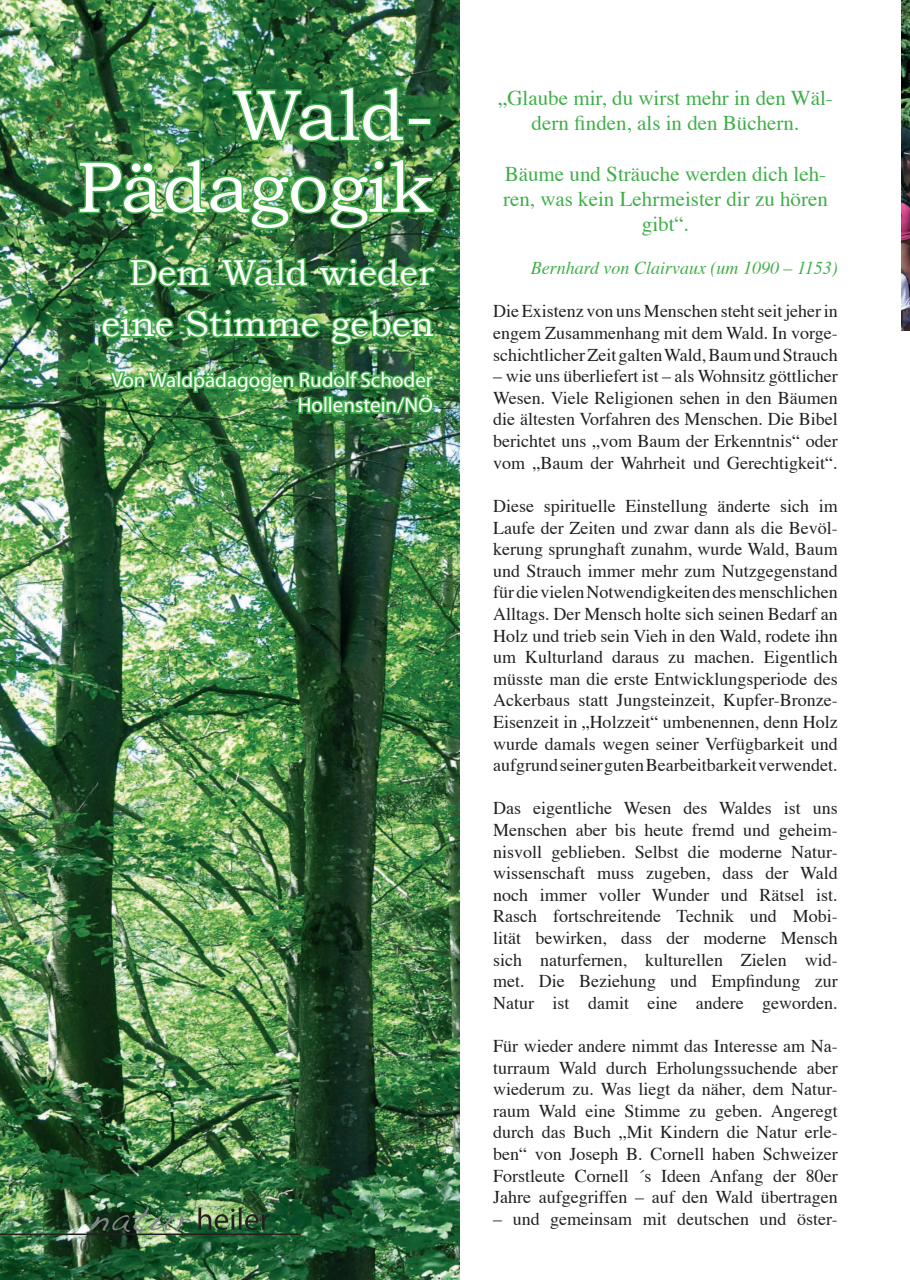
<style>
.page{position:relative;width:910px;height:1280px;background:#fff}
.page>*{position:absolute;margin:0;border:0;box-sizing:border-box;transform-origin:0 0}
.t1{font:72px/72px "Bookman Old Style";color:#fff;text-align:right}
.t2{font:36px/51px "Bookman Old Style";color:#fff;text-align:right}
.t3{font:21px/25.2px "Times";color:#40ae49;text-align:center}
.t4{font:21px/25.2px "Myriad";color:#fff;text-align:right}
.t5{font:18px/21.6px "Times";color:#231f20;text-align:justify}
.t6{font:italic 18px "Times";color:#40ae49}
.t7{font:18px "Times";color:#57585a}
</style>
<div class="page">
<img style="left:0;top:0;width:460px;height:1280px">
<img style="left:230px;top:85px;width:176px;height:59px">
<div style="left:407px;top:118px;width:24px;height:8px;border:3px solid #40ae49"></div>
<img style="left:77px;top:157px;width:360px;height:74px">
<img style="left:99px;top:256px;width:339px;height:267px">
<hr style="left:0;top:1233px;width:300px;height:2px;background:#231f20">
<img style="left:89px;top:1205px;width:102px;height:27px">
<img style="left:198px;top:1206px;width:71px;height:24px">
<img style="left:901px;top:0;width:9px;height:331px">
<h1 class="t1" style="left:77px;top:79px;width:359px">Wald-<br>Pädagogik</h1>
<h2 class="t2" style="left:101px;top:247px;width:334px">Dem Wald wieder eine Stimme geben</h2>
<p class="t4" style="left:111px;top:368px;width:323px">Von Waldpädagogen Rudolf Schoder<br>Hollenstein/NÖ</p>
<p class="t7" style="left:71px;top:1229px;width:19px">10</p>
<p class="t3" style="left:498px;top:84px;width:336px">„Glaube mir, du wirst mehr in den Wäl&shy;dern finden, als in den Büchern.</p>
<p class="t3" style="left:503px;top:159px;width:326px">Bäume und Sträuche werden dich leh&shy;ren, was kein Lehrmeister dir zu hören gibt“.</p>
<p class="t6" style="left:531px;top:252px;width:308px">Bernhard von Clairvaux (um 1090 – 1153)</p>
<p class="t5" style="left:493px;top:299px;width:346px">Die Existenz von uns Menschen steht seit jeher in engem Zusammenhang mit dem Wald. In vorge&shy;schichtlicher Zeit galten Wald, Baum und Strauch</p>
<p class="t5" style="left:493px;top:364px;width:346px">– wie uns überliefert ist – als Wohnsitz göttlicher Wesen. Viele Religionen sehen in den Bäumen die ältesten Vorfahren des Menschen. Die Bibel berichtet uns „vom Baum der Erkenntnis“ oder vom „Baum der Wahrheit und Gerechtigkeit“.</p>
<p class="t5" style="left:493px;top:493px;width:346px">Diese spirituelle Einstellung änderte sich im Laufe der Zeiten und zwar dann als die Bevöl&shy;kerung sprunghaft zunahm, wurde Wald, Baum und Strauch immer mehr zum Nutzgegenstand für die vielen Notwendigkeiten des menschlichen Alltags. Der Mensch holte sich seinen Bedarf an Holz und trieb sein Vieh in den Wald, rodete ihn um Kulturland daraus zu machen. Eigentlich müsste man die erste Entwicklungsperiode des Ackerbaus statt Jungsteinzeit, Kupfer-Bronze-Eisenzeit in „Holzzeit“ umbenennen, denn Holz wurde damals wegen seiner Verfügbarkeit und aufgrund seiner guten Bearbeitbarkeit verwendet.</p>
<p class="t5" style="left:493px;top:796px;width:346px">Das eigentliche Wesen des Waldes ist uns Menschen aber bis heute fremd und geheim&shy;nisvoll geblieben. Selbst die moderne Natur&shy;wissenschaft muss zugeben, dass der Wald noch immer voller Wunder und Rätsel ist.<br>Rasch fortschreitende Technik und Mobi&shy;lität bewirken, dass der moderne Mensch sich naturfernen, kulturellen Zielen wid&shy;met. Die Beziehung und Empfindung zur Natur ist damit eine andere geworden.</p>
<p class="t5" style="left:493px;top:1033px;width:346px">Für wieder andere nimmt das Interesse am Na&shy;turraum Wald durch Erholungssuchende aber wiederum zu. Was liegt da näher, dem Natur&shy;raum Wald eine Stimme zu geben. Angeregt durch das Buch „Mit Kindern die Natur erle&shy;ben“ von Joseph B. Cornell haben Schweizer Forstleute Cornell ́s Ideen Anfang der 80er Jahre aufgegriffen – auf den Wald übertragen</p>
<p class="t5" style="left:493px;top:1206px;width:346px">– und gemeinsam mit deutschen und öster-</p>
</div>
